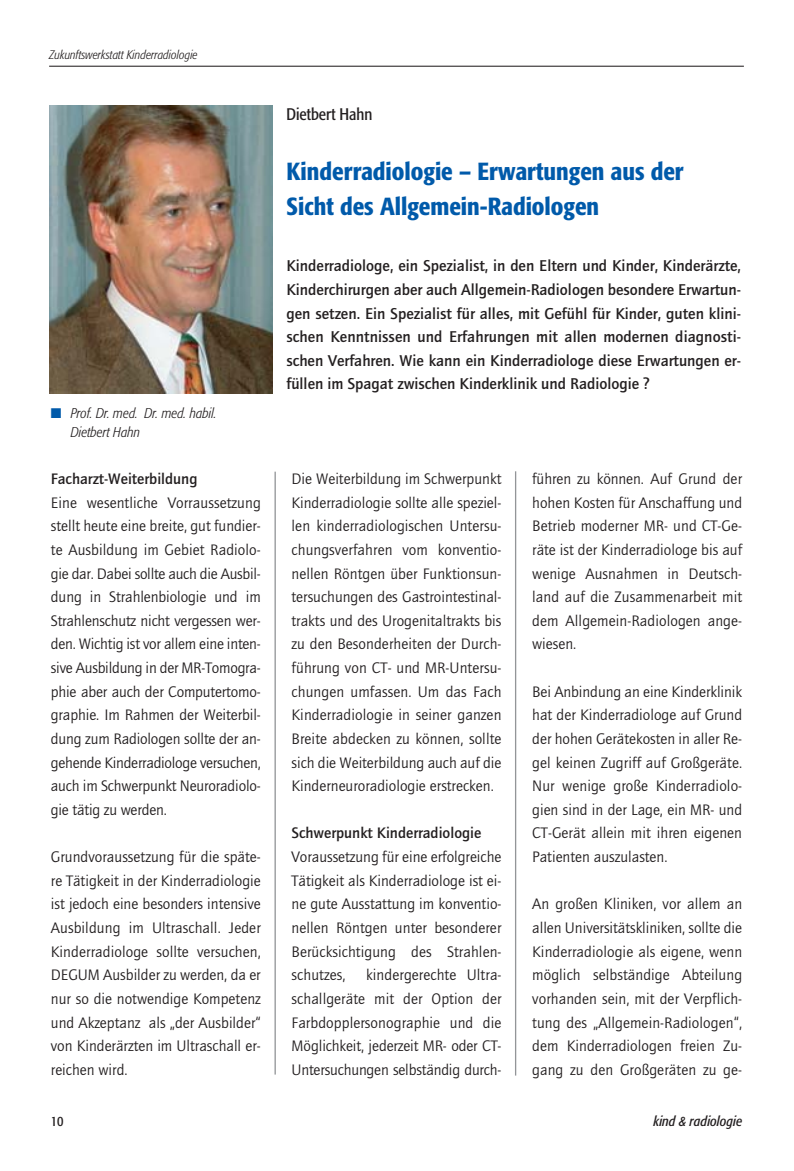
<style>
.page{position:relative;width:794px;height:1171px;background:#fff}
.page>*{position:absolute;margin:0;border:0;box-sizing:border-box;transform-origin:0 0}
.t1{font:500 condensed 24.5px/35px "Formata";color:#005aaa}
.t2{font:condensed 16.62px "Formata";color:#231f20}
.t3{font:700 16.1px/23.6px "Quay";color:#231f20;text-align:justify}
.t4{font:15.75px/23.6px "Quay";color:#231f20;text-align:justify}
.t5{font:700 15.75px "Quay";color:#231f20}
.t6{font:italic 300 condensed 14px/19.2px "Formata";color:#231f20}
.t7{font:italic condensed 14px "Formata";color:#231f20}
.t8{font:condensed 14px "Formata";color:#231f20}
.t9{font:italic 300 condensed 12.25px "Formata";color:#231f20}
.s1{color:#005aaa}
</style>
<div class="page">
<hr style="left:49px;top:66px;width:695px;height:1px;background:#231f20">
<hr style="left:274px;top:472px;width:2px;height:602px;background:#939598">
<hr style="left:515px;top:471px;width:1px;height:604px;background:#939598">
<img style="left:49px;top:106px;width:223px;height:287px">
<p class="t9" style="left:49px;top:50px;width:150px">Zukunftswerkstatt Kinderradiologie</p>
<p class="t6" style="left:71px;top:404px;width:147px;text-indent:-20px"><span class="s1">■</span> Prof. Dr. med. Dr. med. habil.<br>Dietbert Hahn</p>
<p class="t5" style="left:51px;top:473px;width:148px">Facharzt-Weiterbildung</p>
<p class="t4" style="left:51px;top:492px;width:211px">Eine wesentliche Vorraussetzung stellt heute eine breite, gut fundier&shy;te Ausbildung im Gebiet Radiolo&shy;gie dar. Dabei sollte auch die Ausbil&shy;dung in Strahlenbiologie und im Strahlenschutz nicht vergessen wer&shy;den. Wichtig ist vor allem eine inten&shy;sive Ausbildung in der MR-Tomogra&shy;phie aber auch der Computertomo&shy;graphie. Im Rahmen der Weiterbil&shy;dung zum Radiologen sollte der an&shy;gehende Kinderradiologe versuchen, auch im Schwerpunkt Neuroradiolo&shy;gie tätig zu werden.</p>
<p class="t4" style="left:51px;top:846px;width:211px">Grundvoraussetzung für die späte&shy;re Tätigkeit in der Kinderradiologie ist jedoch eine besonders intensive Ausbildung im Ultraschall. Jeder Kinderradiologe sollte versuchen, DEGUM Ausbilder zu werden, da er nur so die notwendige Kompetenz und Akzeptanz als „der Ausbilder“ von Kinderärzten im Ultraschall er&shy;reichen wird.</p>
<p class="t2" style="left:286px;top:108px;width:87px">Dietbert Hahn</p>
<h1 class="t1" style="left:286px;top:156px;width:399px">Kinderradiologie – Erwartungen aus der<br>Sicht des Allgemein-Radiologen</h1>
<p class="t3" style="left:286px;top:255px;width:456px">Kinderradiologe, ein Spezialist, in den Eltern und Kinder, Kinderärzte, Kinderchirurgen aber auch Allgemein-Radiologen besondere Erwartun&shy;gen setzen. Ein Spezialist für alles, mit Gefühl für Kinder, guten klini&shy;schen Kenntnissen und Erfahrungen mit allen modernen diagnosti&shy;schen Verfahren. Wie kann ein Kinderradiologe diese Erwartungen er&shy;füllen im Spagat zwischen Kinderklinik und Radiologie ?</p>
<p class="t4" style="left:291px;top:468px;width:211px">Die Weiterbildung im Schwerpunkt Kinderradiologie sollte alle speziel&shy;len kinderradiologischen Untersu&shy;chungsverfahren vom konventio&shy;nellen Röntgen über Funktionsun&shy;tersuchungen des Gastrointestinal&shy;trakts und des Urogenitaltrakts bis zu den Besonderheiten der Durch&shy;führung von CT- und MR-Untersu&shy;chungen umfassen. Um das Fach Kinderradiologie in seiner ganzen Breite abdecken zu können, sollte sich die Weiterbildung auch auf die Kinderneuroradiologie erstrecken.</p>
<p class="t5" style="left:291px;top:827px;width:191px">Schwerpunkt Kinderradiologie</p>
<p class="t4" style="left:291px;top:846px;width:211px">Voraussetzung für eine erfolgreiche Tätigkeit als Kinderradiologe ist ei&shy;ne gute Ausstattung im konventio&shy;nellen Röntgen unter besonderer Berücksichtigung des Strahlen&shy;schutzes,</p>
<p class="t4" style="left:291px;top:964px;width:211px;text-indent:75px">kindergerechte Ultra&shy;schallgeräte mit der Option der Farbdopplersonographie und die Möglichkeit, jederzeit MR- oder CT-Untersuchungen selbständig durch-</p>
<p class="t4" style="left:532px;top:468px;width:211px">führen zu können. Auf Grund der hohen Kosten für Anschaffung und Betrieb moderner MR- und CT-Ge&shy;räte ist der Kinderradiologe bis auf wenige Ausnahmen in Deutsch&shy;land auf die Zusammenarbeit mit dem Allgemein-Radiologen ange&shy;wiesen.</p>
<p class="t4" style="left:532px;top:681px;width:211px">Bei Anbindung an eine Kinderklinik hat der Kinderradiologe auf Grund der hohen Gerätekosten in aller Re&shy;gel keinen Zugriff auf Großgeräte.<br>Nur wenige große Kinderradiolo&shy;gien sind in der Lage, ein MR- und CT-Gerät allein mit ihren eigenen Patienten auszulasten.</p>
<p class="t4" style="left:532px;top:893px;width:211px">An großen Kliniken, vor allem an allen Universitätskliniken, sollte die Kinderradiologie als eigene, wenn möglich selbständige Abteilung vorhanden sein, mit der Verpflich&shy;tung des „Allgemein-Radiologen“, dem Kinderradiologen freien Zu&shy;gang zu den Großgeräten zu ge-</p>
<p class="t8" style="left:51px;top:1115px;width:14px">10</p>
<p class="t7" style="left:653px;top:1115px;width:90px">kind &amp; radiologie</p>
</div>
